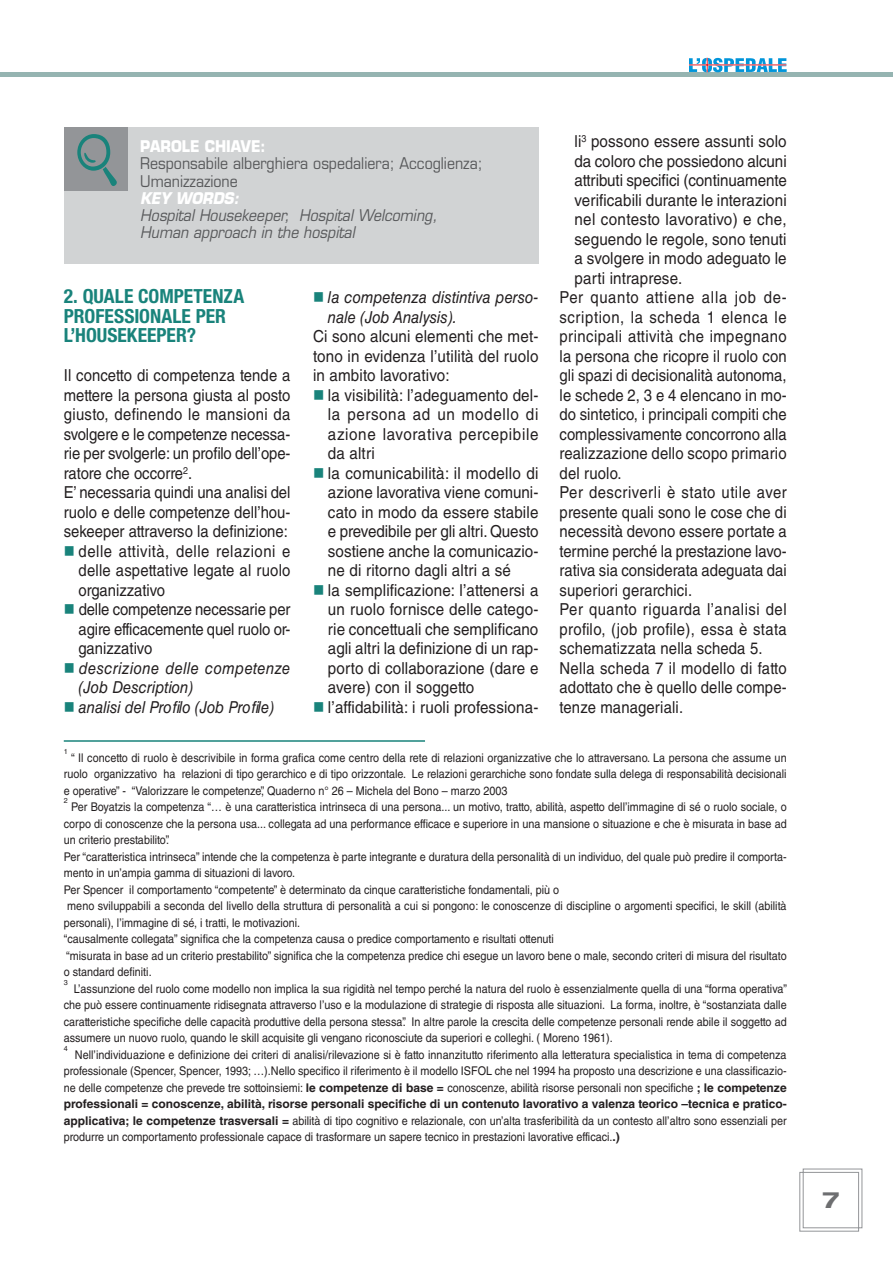
<style>
.page{position:relative;width:893px;height:1263px;background:#fff}
.page>*{position:absolute;margin:0;border:0;box-sizing:border-box;transform-origin:0 0}
.t1{font:700 expanded 22.5px "Helvetica Neue LT Std";color:#6d6e70}
.t2{font:700 condensed 19.5px/19.5px "Helvetica Neue LT Std";color:#19837b}
.t3{font:16.5px "Helvetica LT Std";letter-spacing:.01em;color:#231f20;scale:.9 1}
.t4{font:16.5px/19.5px "Helvetica LT Std";letter-spacing:.01em;color:#231f20;text-align:justify;scale:.92 1}
.t5{font:italic 16.5px/19.5px "Helvetica LT Std";color:#231f20;scale:.9 1}
.t6{font:16.5px "Helvetica LT Std";letter-spacing:.035em;color:#231f20;scale:.9 1}
.t7{font:16.5px "Helvetica LT Std";letter-spacing:.03em;color:#231f20;scale:.9 1}
.t8{font:16.5px "Helvetica LT Std";letter-spacing:-.01em;color:#231f20;scale:.9 1}
.t9{font:16.5px "Helvetica LT Std";letter-spacing:.04em;color:#231f20;scale:.9 1}
.t10{font:16.5px "Helvetica LT Std";letter-spacing:.05em;color:#231f20;scale:.9 1}
.t11{font:italic 15.75px/17.2px "Eurostile LT Std";color:#58595b;scale:.9 1}
.t12{font:15.75px/17.2px "Eurostile LT Std";color:#58595b;scale:.9 1}
.t13{font:700 15.75px "Eurostile LT Std";color:#fff;scale:.9 1}
.t14{font:italic 700 15.75px "Eurostile LT Std";color:#fff;scale:.9 1}
.t15{font:12px/16.5px "Helvetica LT Std";color:#231f20;text-align:justify;scale:.9 1}
.t16{font:7.2px "Helvetica LT Std";color:#231f20}
.s1{font-weight:700}
</style>
<div class="page">
<div style="left:0;top:72px;width:893px;height:5px;background:#95b4b1"></div>
<svg style="left:799px;top:1168px;width:64px;height:64px"></svg>
<svg style="left:689px;top:58px;width:98px;height:14px"></svg>
<hr style="left:689px;top:65px;width:97px;height:1px;background:#ed1c24">
<div style="left:64px;top:127px;width:475px;height:137px;background:#d1d3d4"></div>
<div style="left:64px;top:128px;width:64px;height:63px;background:#939598"></div>
<hr style="left:64px;top:740px;width:361px;height:2px;background:#19837b">
<h3 class="t13" style="left:140px;top:141px;width:141px">PAROLE CHIAVE:</h3>
<h3 class="t12" style="left:140px;top:156px;width:382px">Responsabile alberghiera ospedaliera; Accoglienza;<br>Umanizzazione</h3>
<h3 class="t14" style="left:140px;top:193px;width:111px">KEY WORDS:</h3>
<h3 class="t11" style="left:140px;top:208px;width:331px">Hospital Housekeeper, Hospital Welcoming,<br>Human approach in the hospital</h3>
<h2 class="t2" style="left:64px;top:289px;width:182px">2. QUALE COMPETENZA<br>PROFESSIONALE PER<br>L’HOUSEKEEPER?</h2>
<h3 class="t3" style="left:64px;top:369px;width:253px">Il concetto di competenza tende a</h3>
<h3 class="t3" style="left:64px;top:389px;width:253px">mettere la persona giusta al posto</h3>
<h3 class="t3" style="left:64px;top:408px;width:253px">giusto, definendo le mansioni da</h3>
<h3 class="t3" style="left:64px;top:428px;width:253px">svolgere e le competenze necessa-</h3>
<h3 class="t3" style="left:64px;top:447px;width:253px">rie per svolgerle: un profilo dell’ope-</h3>
<h3 class="t3" style="left:64px;top:467px;width:144px">ratore che occorre<sup>2</sup>.</h3>
<h3 class="t3" style="left:64px;top:486px;width:253px">E’ necessaria quindi una analisi del</h3>
<h3 class="t3" style="left:64px;top:506px;width:253px">ruolo e delle competenze dell’hou-</h3>
<h3 class="t3" style="left:64px;top:525px;width:251px">sekeeper attraverso la definizione:</h3>
<h3 class="t6" style="left:79px;top:545px;width:237px">delle attività, delle relazioni e</h3>
<h3 class="t3" style="left:79px;top:564px;width:237px">delle aspettative legate al ruolo</h3>
<h3 class="t3" style="left:79px;top:584px;width:98px">organizzativo</h3>
<h3 class="t8" style="left:79px;top:603px;width:237px">delle competenze necessarie per</h3>
<h3 class="t8" style="left:79px;top:623px;width:237px">agire efficacemente quel ruolo or-</h3>
<h3 class="t3" style="left:79px;top:642px;width:83px">ganizzativo</h3>
<h3 class="t5" style="left:79px;top:660px;width:237px">descrizione delle competenze (Job Description)<br>analisi del Profilo (Job Profile)</h3>
<h3 class="t5" style="left:328px;top:289px;width:235px">la competenza distintiva perso&shy;nale (Job Analysis).</h3>
<h3 class="t4" style="left:313px;top:328px;width:246px">Ci sono alcuni elementi che met&shy;tono in evidenza l’utilità del ruolo in ambito lavorativo:</h3>
<p class="t4" style="left:328px;top:387px;width:230px;text-align:left">la visibilità: l’adeguamento del&shy;la persona ad un modello di azione lavorativa percepibile da altri<br>la comunicabilità: il modello di azione lavorativa viene comuni&shy;cato in modo da essere stabile e prevedibile per gli altri. Questo sostiene anche la comunicazio&shy;ne di ritorno dagli altri a sé<br>la semplificazione: l’attenersi a un ruolo fornisce delle catego&shy;rie concettuali che semplificano agli altri la definizione di un rap&shy;porto di collaborazione (dare e avere) con il soggetto l’affidabilità: i ruoli professiona-</p>
<h3 class="t4" style="left:574px;top:133px;width:232px">li<sup>3</sup> possono essere assunti solo</h3>
<h3 class="t4" style="left:574px;top:153px;width:232px">da coloro che possiedono alcuni</h3>
<h3 class="t4" style="left:574px;top:172px;width:232px">attributi specifici (continuamente</h3>
<h3 class="t4" style="left:574px;top:192px;width:232px">verificabili durante le interazioni</h3>
<h3 class="t4" style="left:574px;top:211px;width:232px">nel contesto lavorativo) e che,</h3>
<h3 class="t4" style="left:574px;top:231px;width:232px">seguendo le regole, sono tenuti</h3>
<h3 class="t4" style="left:574px;top:250px;width:232px">a svolgere in modo adeguato le</h3>
<h3 class="t4" style="left:574px;top:270px;width:119px">parti intraprese.</h3>
<h3 class="t10" style="left:560px;top:291px;width:254px">Per quanto attiene alla job de-</h3>
<h3 class="t9" style="left:560px;top:311px;width:254px">scription, la scheda 1 elenca le</h3>
<h3 class="t7" style="left:560px;top:330px;width:254px">principali attività che impegnano</h3>
<h3 class="t3" style="left:560px;top:350px;width:254px">la persona che ricopre il ruolo con</h3>
<h3 class="t3" style="left:560px;top:369px;width:254px">gli spazi di decisionalità autonoma,</h3>
<h3 class="t3" style="left:560px;top:389px;width:254px">le schede 2, 3 e 4 elencano in mo-</h3>
<h3 class="t3" style="left:560px;top:408px;width:254px">do sintetico, i principali compiti che</h3>
<h3 class="t3" style="left:560px;top:428px;width:254px">complessivamente concorrono alla</h3>
<h3 class="t3" style="left:560px;top:447px;width:254px">realizzazione dello scopo primario</h3>
<h3 class="t3" style="left:560px;top:467px;width:70px">del ruolo.</h3>
<h3 class="t6" style="left:560px;top:486px;width:254px">Per descriverli è stato utile aver</h3>
<h3 class="t3" style="left:560px;top:506px;width:254px">presente quali sono le cose che di</h3>
<h3 class="t3" style="left:560px;top:525px;width:254px">necessità devono essere portate a</h3>
<h3 class="t3" style="left:560px;top:545px;width:254px">termine perché la prestazione lavo-</h3>
<h3 class="t3" style="left:560px;top:564px;width:254px">rativa sia considerata adeguata dai</h3>
<h3 class="t3" style="left:560px;top:584px;width:149px">superiori gerarchici.</h3>
<h3 class="t6" style="left:560px;top:603px;width:254px">Per quanto riguarda l’analisi del</h3>
<h3 class="t7" style="left:560px;top:623px;width:254px">profilo, (job profile), essa è stata</h3>
<h3 class="t3" style="left:560px;top:642px;width:227px">schematizzata nella scheda 5.</h3>
<h3 class="t3" style="left:560px;top:662px;width:254px">Nella scheda 7 il modello di fatto</h3>
<h3 class="t3" style="left:560px;top:681px;width:254px">adottato che è quello delle compe-</h3>
<h3 class="t3" style="left:560px;top:701px;width:139px">tenze manageriali.</h3>
<p class="t16" style="left:64px;top:748px;width:6px">1</p>
<p class="t15" style="left:64px;top:750px;width:805px;text-indent:7px">“ Il concetto di ruolo è descrivibile in forma grafica come centro della rete di relazioni organizzative che lo attraversano. La persona che assume un ruolo organizzativo ha relazioni di tipo gerarchico e di tipo orizzontale. Le relazioni gerarchiche sono fondate sulla delega di responsabilità decisionali e operative” - “Valorizzare le competenze”, Quaderno n° 26 – Michela del Bono – marzo 2003</p>
<p class="t16" style="left:64px;top:798px;width:6px">2</p>
<p class="t15" style="left:64px;top:800px;width:805px;text-align:left;text-indent:7px">Per Boyatzis la competenza “… è una caratteristica intrinseca di una persona... un motivo, tratto, abilità, aspetto dell’immagine di sé o ruolo sociale, o corpo di conoscenze che la persona usa... collegata ad una performance efficace e superiore in una mansione o situazione e che è misurata in base ad un criterio prestabilito”.<br>Per “caratteristica intrinseca” intende che la competenza è parte integrante e duratura della personalità di un individuo, del quale può predire il comporta&shy;mento in un’ampia gamma di situazioni di lavoro.<br>Per Spencer il comportamento “competente” è determinato da cinque caratteristiche fondamentali, più o<br>meno sviluppabili a seconda del livello della struttura di personalità a cui si pongono: le conoscenze di discipline o argomenti specifici, le skill (abilità personali), l’immagine di sé, i tratti, le motivazioni.<br>“causalmente collegata” significa che la competenza causa o predice comportamento e risultati ottenuti<br>“misurata in base ad un criterio prestabilito” significa che la competenza predice chi esegue un lavoro bene o male, secondo criteri di misura del risultato o standard definiti.</p>
<p class="t16" style="left:64px;top:979px;width:6px">3</p>
<p class="t15" style="left:64px;top:981px;width:805px;text-indent:10px">L’assunzione del ruolo come modello non implica la sua rigidità nel tempo perché la natura del ruolo è essenzialmente quella di una “forma operativa” che può essere continuamente ridisegnata attraverso l’uso e la modulazione di strategie di risposta alle situazioni. La forma, inoltre, è “sostanziata dalle caratteristiche specifiche delle capacità produttive della persona stessa”. In altre parole la crescita delle competenze personali rende abile il soggetto ad assumere un nuovo ruolo, quando le skill acquisite gli vengano riconosciute da superiori e colleghi. ( Moreno 1961).</p>
<p class="t16" style="left:64px;top:1045px;width:6px">4</p>
<p class="t15" style="left:64px;top:1047px;width:805px;text-indent:11px">Nell’individuazione e definizione dei criteri di analisi/rilevazione si è fatto innanzitutto riferimento alla letteratura specialistica in tema di competenza professionale (Spencer, Spencer, 1993; …).Nello specifico il riferimento è il modello ISFOL che nel 1994 ha proposto una descrizione e una classificazio&shy;ne delle competenze che prevede tre sottoinsiemi: <span class="s1">le competenze di base =</span> conoscenze, abilità risorse personali non specifiche <span class="s1">; le competenze professionali = conoscenze, abilità, risorse personali specifiche di un contenuto lavorativo a valenza teorico –tecnica e pratico&shy;applicativa; le competenze trasversali =</span> abilità di tipo cognitivo e relazionale, con un’alta trasferibilità da un contesto all’altro sono essenziali per produrre un comportamento professionale capace di trasformare un sapere tecnico in prestazioni lavorative efficaci.<span class="s1">.)</span></p>
<h1 class="t1" style="left:822px;top:1192px;width:19px">7</h1>
</div>
